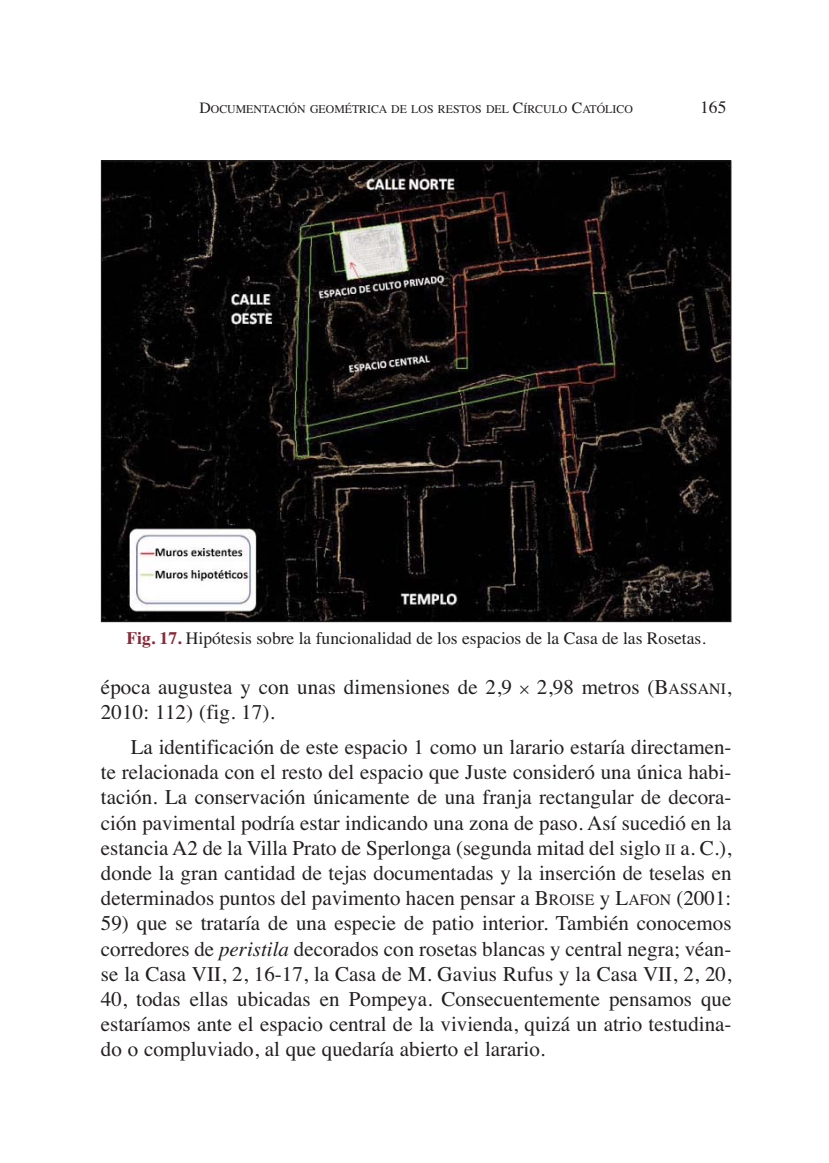
<style>
.page{position:relative;width:829px;height:1163px;background:#fff}
.page>*{position:absolute;margin:0;border:0;box-sizing:border-box;transform-origin:0 0}
.t1{font:21px/25.2px "Times";color:#231f20;text-align:justify}
.t2{font:17.5px "Times";color:#231f20}
.t3{font:11.9px "Times";color:#231f20}
.s1{font-size:15.75px}
.s2{font-weight:700;color:#882838}
.s3{font-style:italic}
</style>
<div class="page">
<img style="left:103px;top:162px;width:626px;height:458px">
<p class="t3" style="left:199px;top:104px;width:435px"><span class="s1">D</span>OCUMENTACIÓN GEOMÉTRICA DE LOS RESTOS DEL <span class="s1">C</span>ÍRCULO <span class="s1">C</span>ATÓLICO</p>
<p class="t2" style="left:700px;top:101px;width:28px">165</p>
<p class="t2" style="left:126px;top:631px;width:580px"><span class="s2">Fig. 17.</span> Hipótesis sobre la funcionalidad de los espacios de la Casa de las Rosetas.</p>
<p class="t1" style="left:101px;top:675px;width:632px">época augustea y con unas dimensiones de 2,9 2,98 metros (B<span class="s1">ASSANI</span>,<br>2010: 112) (fig. 17).</p>
<p class="t1" style="left:101px;top:736px;width:632px;text-indent:30px">La identificación de este espacio 1 como un larario estaría directamen&shy;te relacionada con el resto del espacio que Juste consideró una única habi&shy;tación. La conservación únicamente de una franja rectangular de decora&shy;ción pavimental podría estar indicando una zona de paso. Así sucedió en la estancia A2 de la Villa Prato de Sperlonga (segunda mitad del siglo <span class="s1">II</span> a. C.), donde la gran cantidad de tejas documentadas y la inserción de teselas en determinados puntos del pavimento hacen pensar a B<span class="s1">ROISE</span> y L<span class="s1">AFON</span> (2001:</p>
<p class="t1" style="left:101px;top:912px;width:632px">59) que se trataría de una especie de patio interior. También conocemos corredores de <span class="s3">peristila</span> decorados con rosetas blancas y central negra; véan&shy;se la Casa VII, 2, 16-17, la Casa de M. Gavius Rufus y la Casa VII, 2, 20, 40, todas ellas ubicadas en Pompeya. Consecuentemente pensamos que estaríamos ante el espacio central de la vivienda, quizá un atrio testudina&shy;do o compluviado, al que quedaría abierto el larario.</p>
</div>
